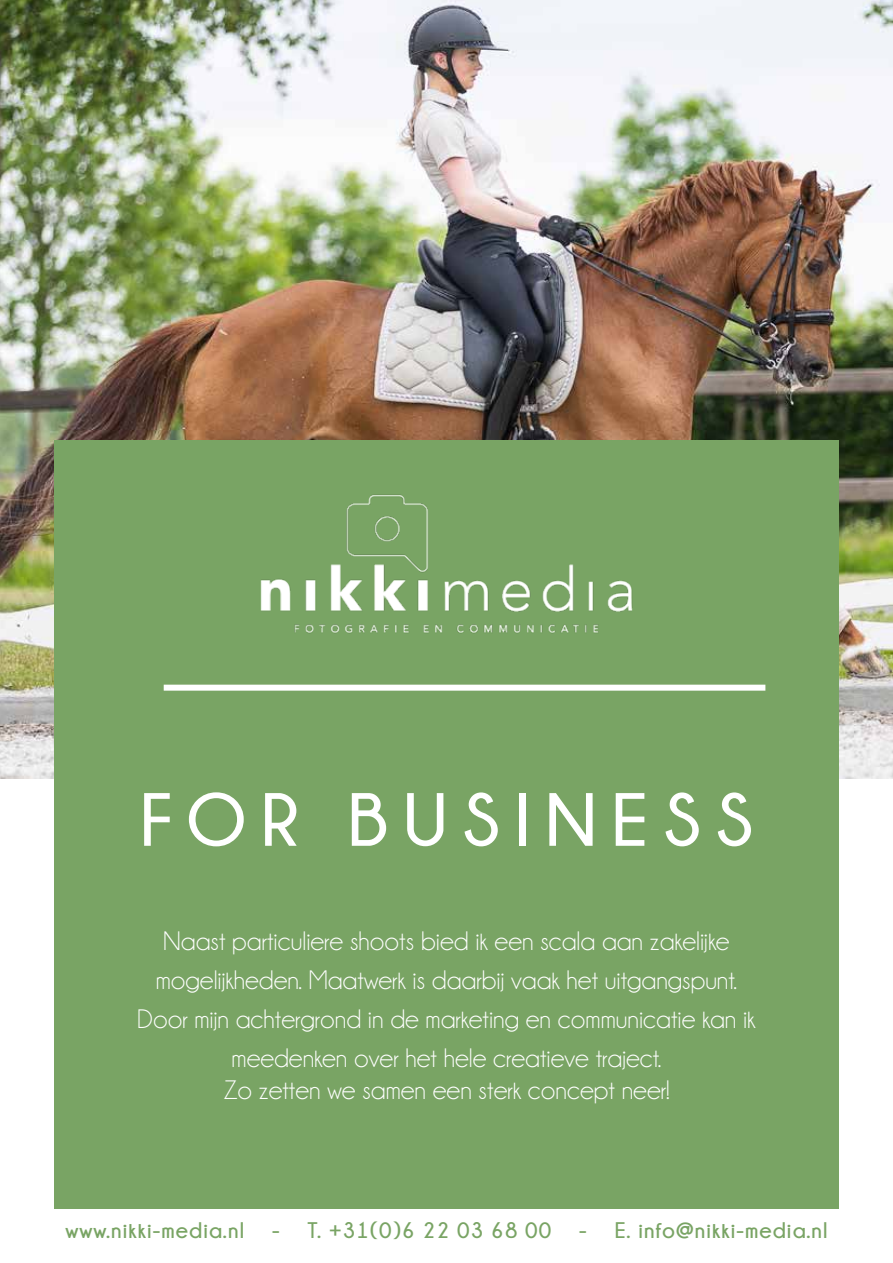
<style>
.page{position:relative;width:893px;height:1263px;background:#fff}
.page>*{position:absolute;margin:0;border:0;box-sizing:border-box;transform-origin:0 0}
.t1{font:700 75px "Champagne&Limousines";letter-spacing:.2em;color:#fff}
.t2{font:27px/39px "Champagne&Limousines";color:#fff;text-align:center}
.t3{font:700 22.5px "Champagne&Limousines";letter-spacing:.05em;color:#79a464}
</style>
<div class="page">
<img style="left:0;top:0;width:893px;height:778px">
<div style="left:54px;top:440px;width:785px;height:769px;background:#79a464"></div>
<img style="left:260px;top:494px;width:373px;height:140px">
<div style="left:164px;top:685px;width:601px;height:6px;background:#fff"></div>
<h1 class="t1" style="left:140px;top:778px;width:614px">FOR BUSINESS</h1>
<p class="t2" style="left:137px;top:921px;width:620px">Naast particuliere shoots bied ik een scala aan zakelijke mogelijkheden. Maatwerk is daarbij vaak het uitgangspunt.<br>Door mijn achtergrond in de marketing en communicatie kan ik meedenken over het hele creatieve traject.</p>
<p class="t2" style="left:223px;top:1071px;width:448px">Zo zetten we samen een sterk concept neer!</p>
<p class="t3" style="left:65px;top:1218px;width:764px">www.nikki-media.nl - T. +31(0)6 22 03 68 00 - E. info@nikki-media.nl</p>
</div>
